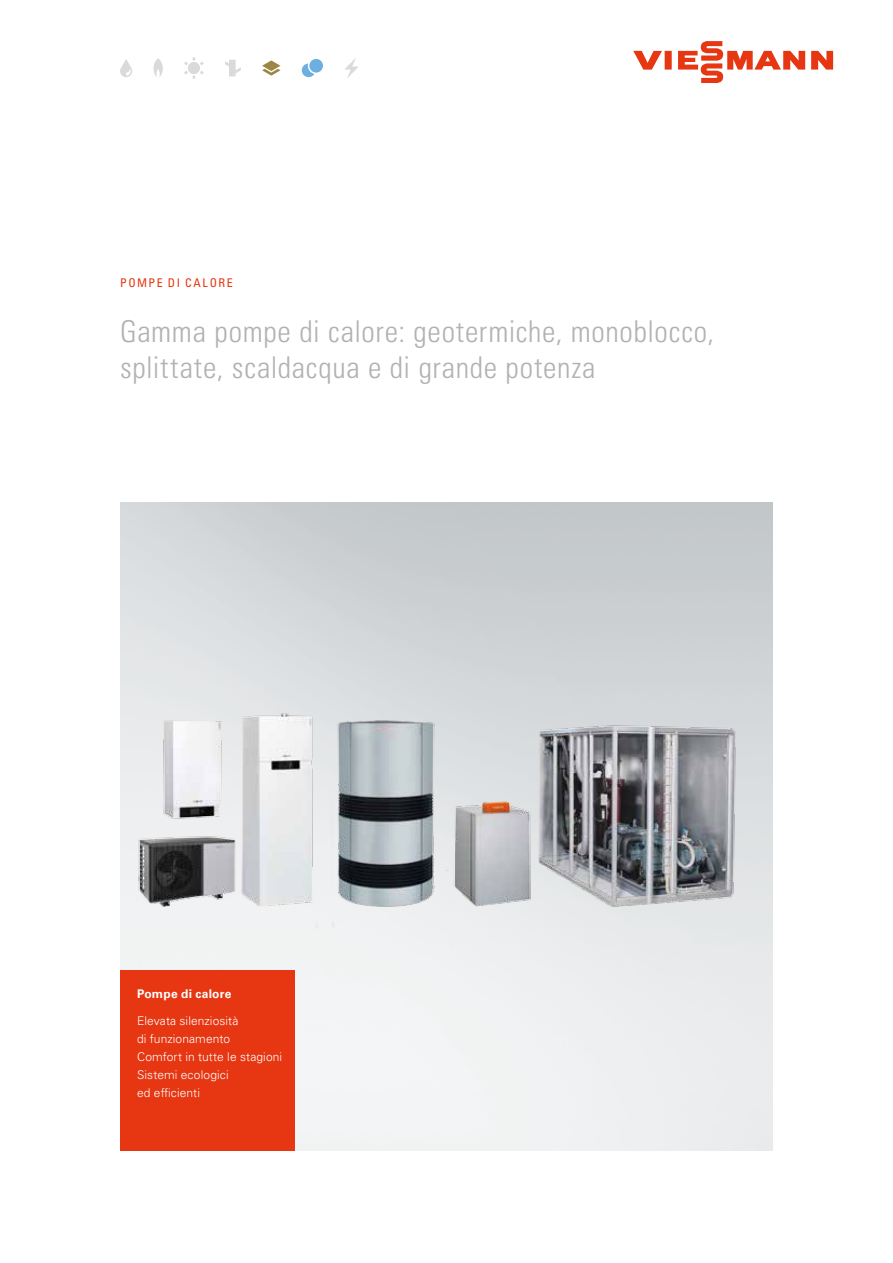
<style>
.page{position:relative;width:893px;height:1263px;background:#fff}
.page>*{position:absolute;margin:0;border:0;box-sizing:border-box;transform-origin:0 0}
.t1{font:30px/36px "Univers LTCYR 47 Light Cond";letter-spacing:.025em;color:#b3b2b2}
.t2{font:300 12px/18px "Univers LTCYR 45";letter-spacing:.01em;color:#fff}
.t3{font:condensed 12px "Univers LTCYR 57";letter-spacing:.135em;color:#e63612}
.t4{font:700 12px "Univers LTCYR 65";letter-spacing:.02em;color:#fff}
</style>
<div class="page">
<svg style="left:633px;top:41px;width:200px;height:42px"></svg>
<img style="left:120px;top:503px;width:653px;height:648px">
<img style="left:132px;top:706px;width:619px;height:242px">
<svg style="left:302px;top:59px;width:21px;height:18px"></svg>
<svg style="left:345px;top:58px;width:13px;height:20px"></svg>
<svg style="left:184px;top:57px;width:20px;height:22px"></svg>
<svg style="left:225px;top:60px;width:16px;height:16px"></svg>
<svg style="left:262px;top:60px;width:19px;height:16px"></svg>
<svg style="left:153px;top:58px;width:10px;height:19px"></svg>
<svg style="left:120px;top:59px;width:12px;height:18px"></svg>
<div style="left:120px;top:971px;width:174px;height:180px;background:#e63612"></div>
<p class="t3" style="left:120px;top:275px;width:114px">POMPE DI CALORE</p>
<h1 class="t1" style="left:120px;top:312px;width:596px">Gamma pompe di calore: geotermiche, monoblocco, splittate, scaldacqua e di grande potenza</h1>
<p class="t4" style="left:137px;top:985px;width:96px">Pompe di calore</p>
<p class="t2" style="left:137px;top:1011px;width:147px">Elevata silenziosità<br>di funzionamento<br>Comfort in tutte le stagioni<br>Sistemi ecologici<br>ed efficienti</p>
</div>
